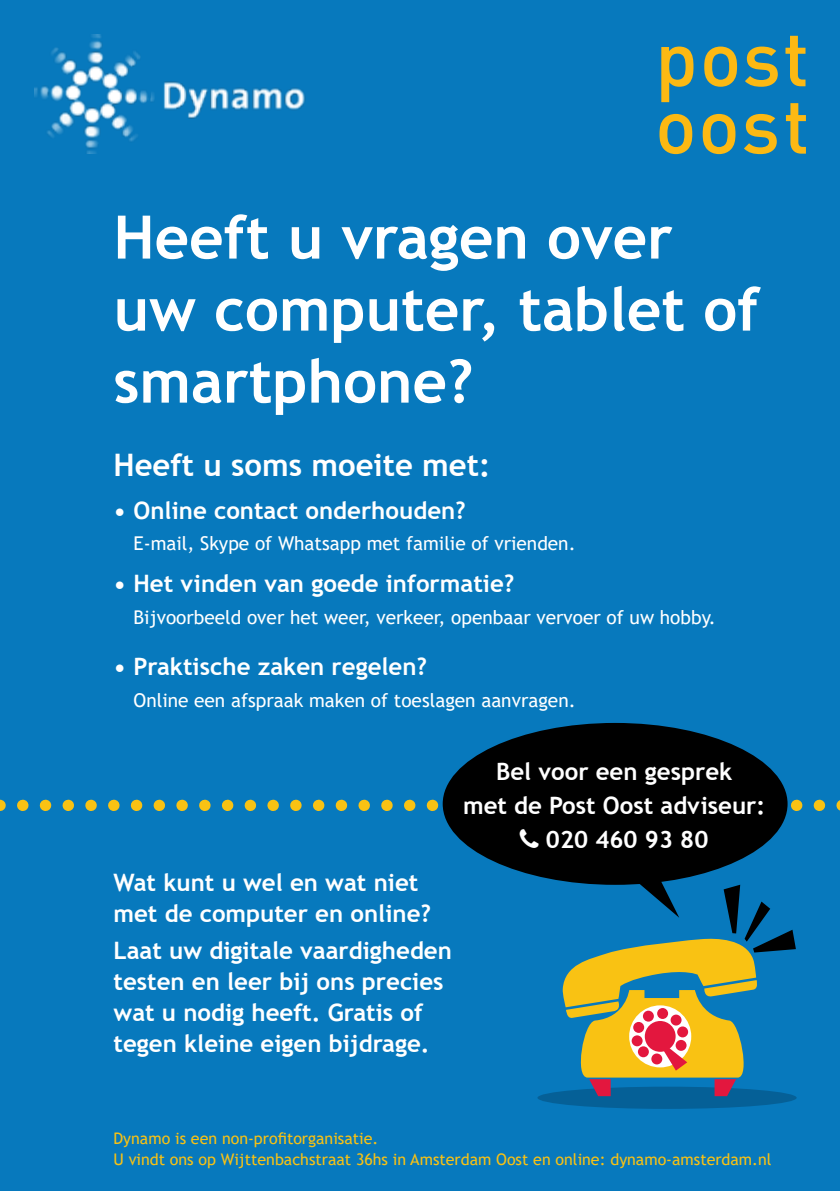
<style>
.page{position:relative;width:840px;height:1191px;background:#fff}
.page>*{position:absolute;margin:0;border:0;box-sizing:border-box;transform-origin:0 0}
.t1{font:700 60px/72px "Trebuchet MS";color:#fff}
.t2{font:700 31px "Trebuchet MS";color:#fff}
.t3{font:700 24px/31px "Trebuchet MS";color:#fff}
.t4{font:19px "Trebuchet MS";color:#fff}
.t5{font:16px "Trebuchet MS";color:#f9c213}
</style>
<div class="page">
<div style="left:0;top:0;width:839px;height:1191px;background:#0779bd"></div>
<svg style="left:0;top:799px;width:840px;height:12px;background:#60937e"></svg>
<img style="left:34px;top:34px;width:278px;height:119px">
<div style="left:537px;top:1086px;width:259px;height:22px;background:#056097;border-radius:50%"></div>
<div style="left:442px;top:723px;width:345px;height:161px;background:#000;border-radius:50%"></div>
<svg style="left:562px;top:864px;width:233px;height:232px;background:#5e8375"></svg>
<svg style="left:659px;top:36px;width:146px;height:118px;background:#538c87"></svg>
<p class="t1" style="left:113px;top:201px;width:647px">Heeft u vragen over uw computer, tablet of smartphone?</p>
<p class="t2" style="left:113px;top:445px;width:378px">Heeft u soms moeite met:</p>
<p class="t3" style="left:113px;top:494px;width:353px">• Online contact onderhouden?</p>
<p class="t4" style="left:133px;top:531px;width:443px">E-mail, Skype of Whatsapp met familie of vrienden.</p>
<p class="t3" style="left:113px;top:568px;width:402px">• Het vinden van goede informatie?</p>
<p class="t4" style="left:133px;top:605px;width:583px">Bijvoorbeeld over het weer, verkeer, openbaar vervoer of uw hobby.</p>
<p class="t3" style="left:113px;top:651px;width:315px">• Praktische zaken regelen?</p>
<p class="t4" style="left:133px;top:688px;width:443px">Online een afspraak maken of toeslagen aanvragen.</p>
<p class="t3" style="left:113px;top:867px;width:319px">Wat kunt u wel en wat niet met de computer en online?</p>
<p class="t3" style="left:113px;top:934px;width:340px">Laat uw digitale vaardigheden testen en leer bij ons precies wat u nodig heeft. Gratis of tegen kleine eigen bijdrage.</p>
<p class="t3" style="left:495px;top:756px;width:238px">Bel voor een gesprek</p>
<p class="t3" style="left:463px;top:790px;width:303px">met de Post Oost adviseur:</p>
<p class="t3" style="left:545px;top:824px;width:164px">020 460 93 80</p>
<p class="t5" style="left:113px;top:1128px;width:266px">Dynamo is een non-profitorganisatie.</p>
<p class="t5" style="left:113px;top:1149px;width:659px">U vindt ons op Wijttenbachstraat 36hs in Amsterdam Oost en online: dynamo-amsterdam.nl</p>
</div>
